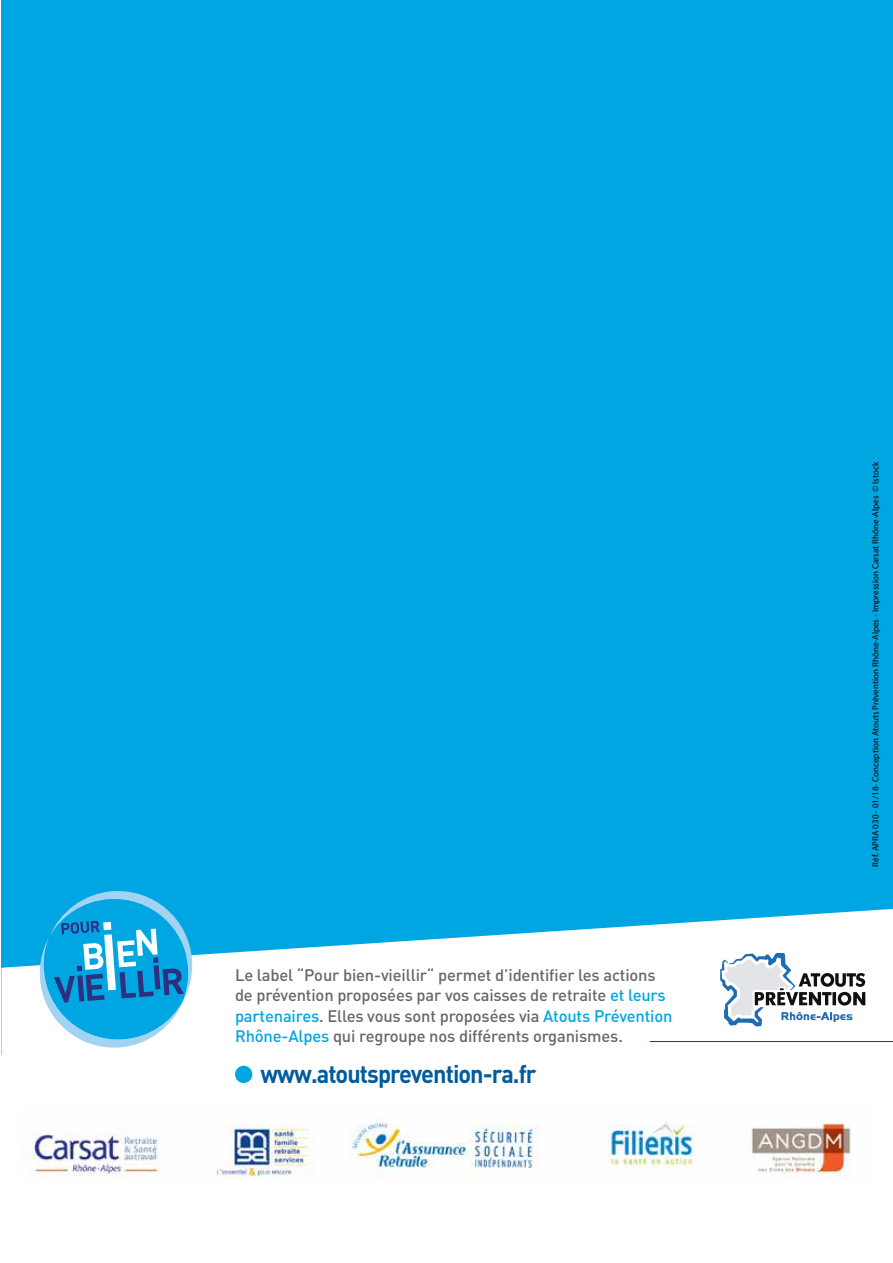
<style>
.page{position:relative;width:893px;height:1263px;background:#fff}
.page>*{position:absolute;margin:0;border:0;box-sizing:border-box;transform-origin:0 0}
.t1{font:700 25.2px "DIN Pro";letter-spacing:-.04em;color:#005c9e;scale:.93 1}
.t2{font:500 16.5px/20.2px "DIN Pro";letter-spacing:-.01em;color:#696867}
.t3{font:9px "Myriad Pro";color:#000}
.s1{color:#00a6e2}
</style>
<div class="page">
<div style="left:2px;top:0;width:891px;height:1054px;background:#00a6e2"></div>
<svg style="left:1px;top:909px;width:892px;height:243px;fill:#fff"></svg>
<svg style="left:39px;top:891px;width:154px;height:159px"></svg>
<div style="left:235px;top:1066px;width:17px;height:17px;background:#00a6e2;border-radius:50%"></div>
<hr style="left:650px;top:1041px;width:243px;height:1px;background:#2d2f7f">
<img style="left:717px;top:950px;width:66px;height:79px">
<img style="left:720px;top:953px;width:75px;height:74px">
<img style="left:753px;top:987px;width:41px;height:20px">
<img style="left:781px;top:1012px;width:71px;height:10px">
<img style="left:766px;top:973px;width:99px;height:32px">
<img style="left:21px;top:1107px;width:851px;height:70px">
<p class="t2" style="left:235px;top:964px;width:439px">Le label “Pour bien-vieillir“ permet d’identifier les actions de prévention proposées par vos caisses de retraite <span class="s1">et leurs partenaires</span>. Elles vous sont proposées via <span class="s1">Atouts Prévention Rhône-Alpes</span> qui regroupe nos différents organismes.</p>
<h1 class="t1" style="left:260px;top:1057px;width:298px">www.atoutsprevention-ra.fr</h1>
<p class="t3" style="left:870px;top:867px;width:406px;rotate:-90deg">Réf. APRA 030 - 01/18- Conception Atouts Prévention Rhône-Alpes - Impression Carsat Rhône-Alpes © Istock</p>
</div>
